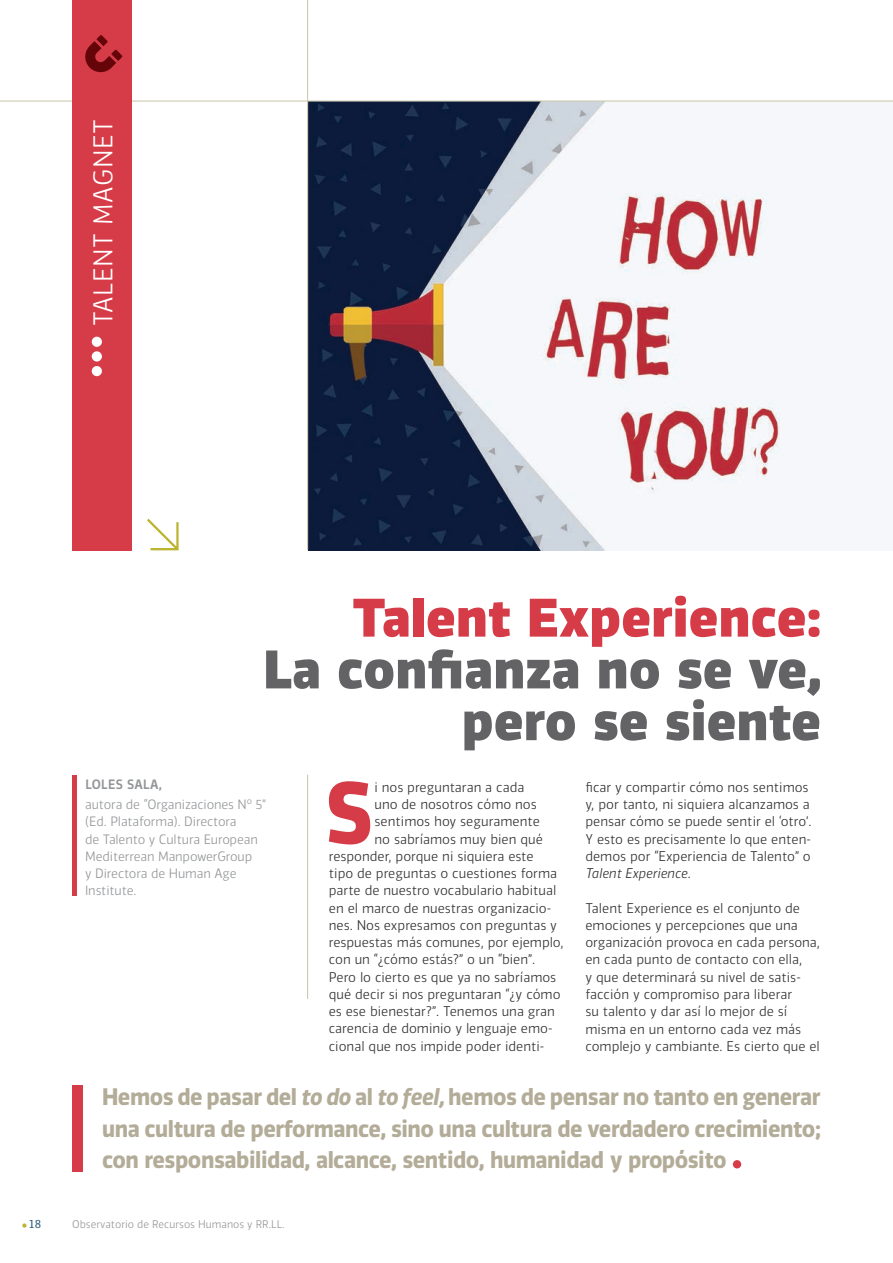
<style>
.page{position:relative;width:893px;height:1263px;background:#fff}
.page>*{position:absolute;margin:0;border:0;box-sizing:border-box;transform-origin:0 0}
.stl_base_capitular{font:700 82.8px "Vinkel";color:#d53c48}
.t1{font:900 51px/51.8px "Vinkel";letter-spacing:.01em;color:#636366;text-align:right}
.t2{font:300 25.5px "Vinkel";letter-spacing:.02em;color:#fff}
.t3{font:700 22.5px/31.5px "Vinkel";letter-spacing:-.02em;color:#b3ac98;text-align:justify}
.stl_base_capitular-2{font:300 13.2px/17.2px "Vinkel";color:#312f30}
.stl_base{font:300 13.2px/17.2px "Vinkel";color:#312f30}
.t4{font:300 12.75px/17.2px "Vinkel";letter-spacing:-.01em;color:#939598}
.t5{font:500 12.75px "Vinkel";letter-spacing:.02em;color:#939598}
.t6{font:11.25px "Vinkel";color:#366480}
.t7{font:300 10.5px "Vinkel";color:#939598}
.s1{color:#d53c48}
.s2{font-style:italic}
</style>
<div class="page">
<svg style="left:22px;top:1223px;width:5px;height:5px"></svg>
<img style="left:308px;top:102px;width:473px;height:448px">
<hr style="left:0;top:100px;width:893px;height:2px;background:#cdcaaf">
<div style="left:72px;top:0;width:60px;height:550px;background:#d53c48"></div>
<div style="left:92px;top:337px;width:10px;height:10px;background:#fff;border-radius:50%"></div>
<div style="left:92px;top:351px;width:10px;height:10px;background:#fff;border-radius:50%"></div>
<div style="left:92px;top:366px;width:10px;height:10px;background:#fff;border-radius:50%"></div>
<svg style="left:147px;top:518px;width:32px;height:33px"></svg>
<hr style="left:307px;top:775px;width:1px;height:224px;background:#cdcaaf">
<div style="left:72px;top:775px;width:5px;height:120px;background:#d53c48"></div>
<div style="left:72px;top:1085px;width:11px;height:86px;background:#d53c48"></div>
<div style="left:733px;top:1160px;width:8px;height:8px;background:#d53c48;border-radius:50%"></div>
<svg style="left:85px;top:35px;width:37px;height:37px"></svg>
<hr style="left:307px;top:0;width:1px;height:550px;background:#cdcaaf">
<p class="t2" style="left:86px;top:326px;width:209px;rotate:-90deg">TALENT MAGNET</p>
<p class="t1" style="left:264px;top:592px;width:559px"><span class="s1">Talent Experience:<br></span>La confianza no se ve, pero se siente</p>
<p class="t5" style="left:85px;top:776px;width:78px">LOLES SALA,</p>
<p class="t4" style="left:85px;top:796px;width:183px">autora de “Organizaciones Nº 5” (Ed. Plataforma). Directora<br>de Talento y Cultura European<br>Mediterrean ManpowerGroup<br>y Directora de Human Age<br>Institute.</p>
<p class="stl_base_capitular" style="left:326px;top:757px;width:49px">S</p>
<p class="stl_base_capitular-2" style="left:375px;top:779px;width:151px">i nos preguntaran a cada</p>
<p class="stl_base_capitular-2" style="left:375px;top:796px;width:164px">uno de nosotros cómo nos</p>
<p class="stl_base_capitular-2" style="left:375px;top:813px;width:167px">sentimos hoy seguramente</p>
<p class="stl_base_capitular-2" style="left:375px;top:830px;width:170px">no sabríamos muy bien qué</p>
<p class="stl_base_capitular-2" style="left:329px;top:848px;width:206px">responder, porque ni siquiera este</p>
<p class="stl_base_capitular-2" style="left:329px;top:865px;width:230px">tipo de preguntas o cuestiones forma</p>
<p class="stl_base_capitular-2" style="left:329px;top:882px;width:229px">parte de nuestro vocabulario habitual</p>
<p class="stl_base_capitular-2" style="left:329px;top:899px;width:224px">en el marco de nuestras organizacio-</p>
<p class="stl_base_capitular-2" style="left:329px;top:917px;width:230px">nes. Nos expresamos con preguntas y</p>
<p class="stl_base_capitular-2" style="left:329px;top:934px;width:236px">respuestas más comunes, por ejemplo,</p>
<p class="stl_base_capitular-2" style="left:329px;top:951px;width:208px">con un “¿cómo estás?” o un “bien”.</p>
<p class="stl_base_capitular-2" style="left:329px;top:968px;width:229px">Pero lo cierto es que ya no sabríamos</p>
<p class="stl_base_capitular-2" style="left:329px;top:986px;width:233px">qué decir si nos preguntaran “¿y cómo</p>
<p class="stl_base_capitular-2" style="left:329px;top:1003px;width:228px">es ese bienestar?”. Tenemos una gran</p>
<p class="stl_base_capitular-2" style="left:329px;top:1020px;width:225px">carencia de dominio y lenguaje emo-</p>
<p class="stl_base_capitular-2" style="left:329px;top:1037px;width:217px">cional que nos impide poder identi-</p>
<p class="stl_base_capitular-2" style="left:585px;top:779px;width:228px">ficar y compartir cómo nos sentimos y, por tanto, ni siquiera alcanzamos a pensar cómo se puede sentir el ‘otro’.<br>Y esto es precisamente lo que enten&shy;demos por “Experiencia de Talento” o <span class="s2">Talent Experience.</span></p>
<p class="stl_base" style="left:585px;top:899px;width:236px">Talent Experience es el conjunto de emociones y percepciones que una organización provoca en cada persona, en cada punto de contacto con ella,<br>y que determinará su nivel de satis&shy;facción y compromiso para liberar<br>su talento y dar así lo mejor de sí misma en un entorno cada vez más complejo y cambiante. Es cierto que el</p>
<p class="t3" style="left:102px;top:1082px;width:720px">Hemos de pasar del <span class="s2">to do</span> al <span class="s2">to feel,</span> hemos de pensar no tanto en generar una cultura de performance, sino una cultura de verdadero crecimiento; con responsabilidad, alcance, sentido, humanidad y propósito</p>
<p class="t6" style="left:29px;top:1216px;width:13px">18</p>
<p class="t7" style="left:72px;top:1217px;width:214px">Observatorio de Recursos Humanos y RR.LL.</p>
</div>
